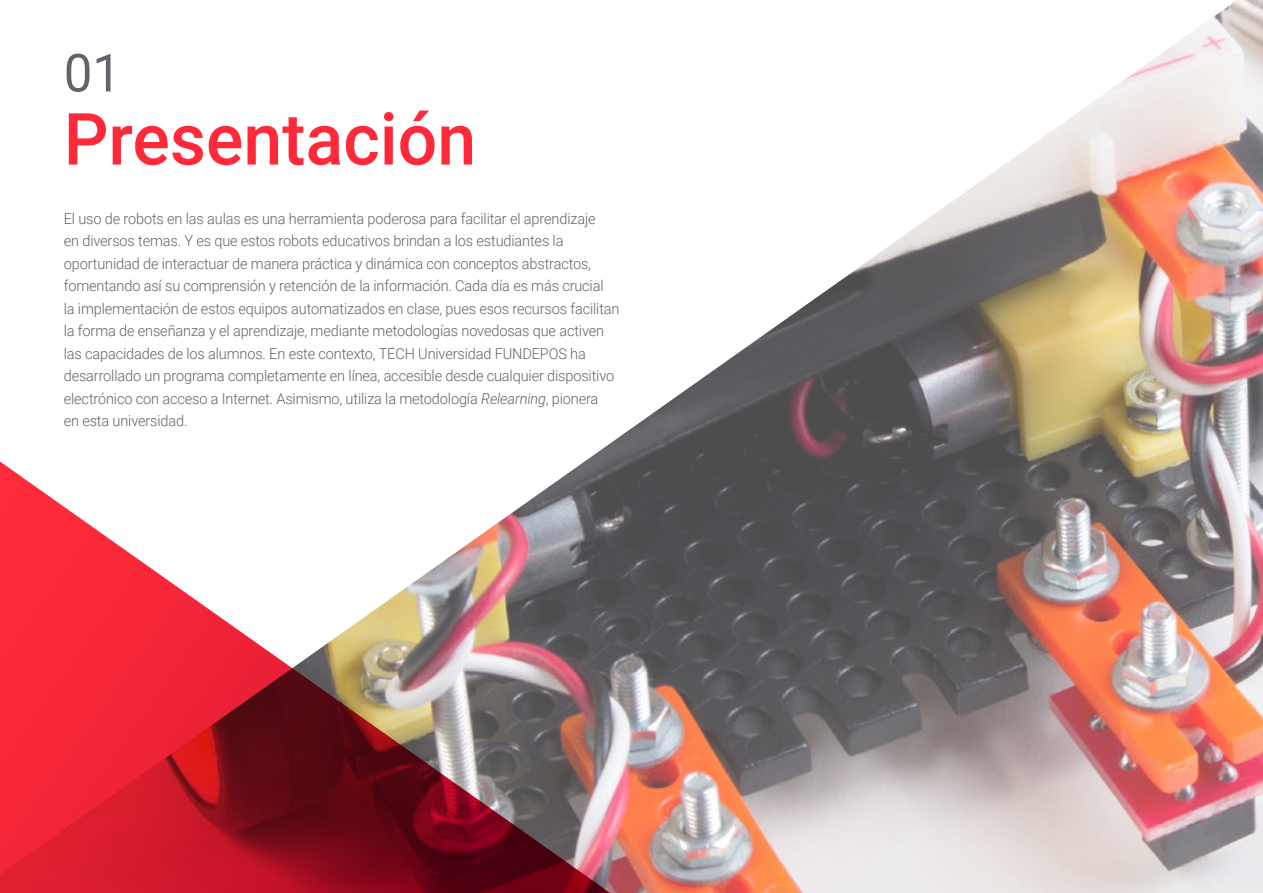
<style>
.page{position:relative;width:1263px;height:893px;background:#fff}
.page>*{position:absolute;margin:0;border:0;box-sizing:border-box;transform-origin:0 0}
.t1{font:500 72px "Roboto";color:#ff293a}
.t2{font:52.5px "Roboto";color:#61646a}
.t3{font:300 15px/22.5px "Roboto";letter-spacing:-.01em;color:#61646a}
.s1{font-style:italic}
</style>
<div class="page">
<img style="left:606px;top:0;width:657px;height:893px">
<svg style="left:0;top:446px;width:640px;height:447px"></svg>
<h2 class="t2" style="left:64px;top:36px;width:59px">01</h2>
<h1 class="t1" style="left:64px;top:89px;width:414px">Presentación</h1>
<p class="t3" style="left:64px;top:207px;width:557px">El uso de robots en las aulas es una herramienta poderosa para facilitar el aprendizaje<br>en diversos temas. Y es que estos robots educativos brindan a los estudiantes la oportunidad de interactuar de manera práctica y dinámica con conceptos abstractos, fomentando así su comprensión y retención de la información. Cada día es más crucial<br>la implementación de estos equipos automatizados en clase, pues esos recursos facilitan la forma de enseñanza y el aprendizaje, mediante metodologías novedosas que activen las capacidades de los alumnos. En este contexto, TECH Universidad FUNDEPOS ha desarrollado un programa completamente en línea, accesible desde cualquier dispositivo electrónico con acceso a Internet. Asimismo, utiliza la metodología <span class="s1">Relearning</span>, pionera<br>en esta universidad.</p>
</div>
